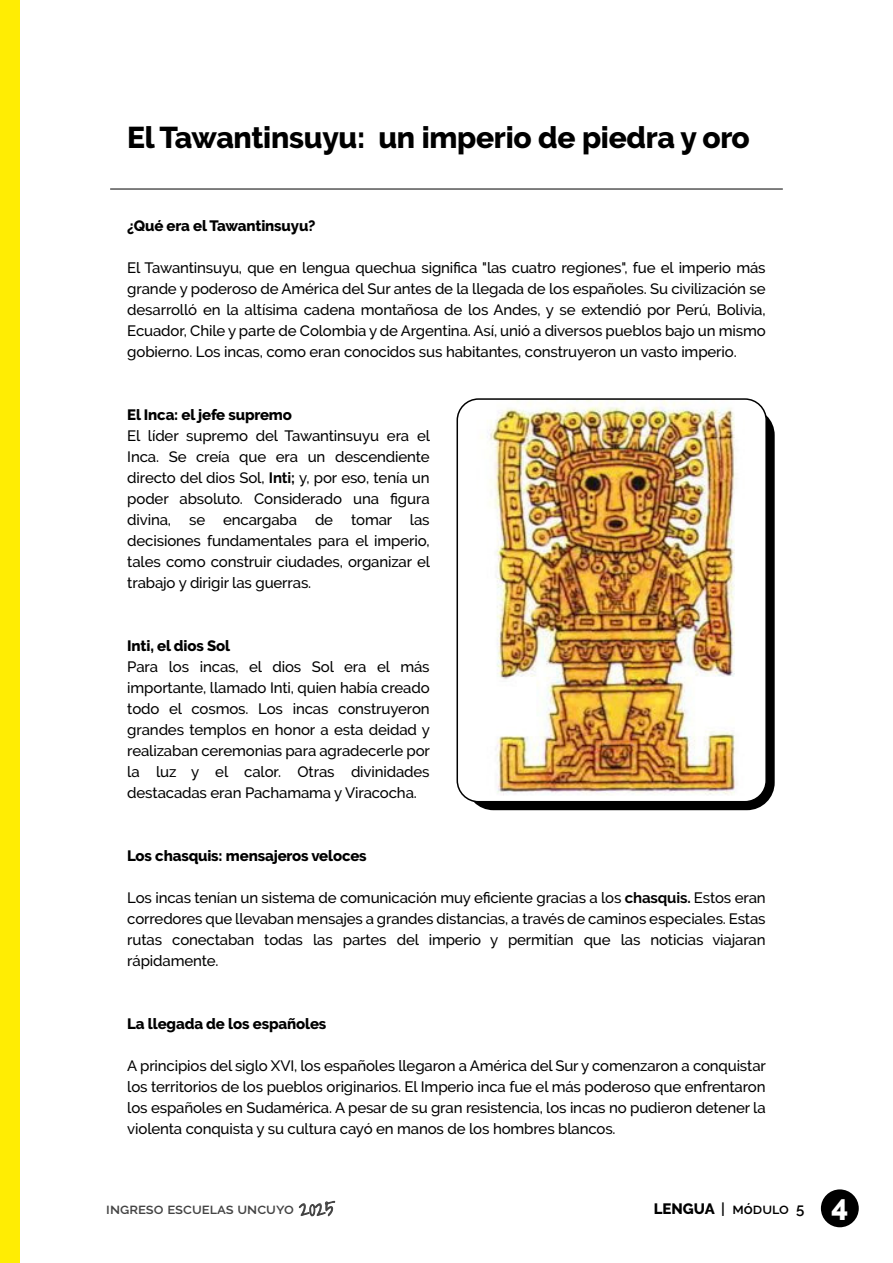
<style>
.page{position:relative;width:893px;height:1263px;background:#fff}
.page>*{position:absolute;margin:0;border:0;box-sizing:border-box;transform-origin:0 0}
.t1{font:800 30px "Raleway";letter-spacing:-.01em;color:#000}
.t2{font:500 15px/21px "Raleway";letter-spacing:-.01em;color:#000;text-align:justify}
.t3{font:800 15px "Raleway";letter-spacing:-.01em;color:#000}
.t4{font:600 15px "Raleway";color:#444}
.t5{font:600 15px "Raleway";color:#000}
.s1{font-weight:700}
.s2{font-family:"Shadows Into";font-weight:300;font-size:21px}
.s3{font-weight:800}
.s4{font-weight:800;font-size:29.25px;color:#fff}
</style>
<div class="page">
<div style="left:821px;top:1189px;width:38px;height:38px;background:#000;border-radius:50%"></div>
<svg style="left:299px;top:1201px;width:36px;height:15px"></svg>
<div style="left:0;top:0;width:20px;height:1263px;background:#ffed00"></div>
<hr style="left:110px;top:189px;width:673px;height:1px;background:#000">
<div style="left:466px;top:408px;width:309px;height:402px;background:#000;border-radius:28px"></div>
<img style="left:459px;top:401px;width:305px;height:401px">
<div style="left:456px;top:398px;width:311px;height:404px;border:2px solid #000;border-radius:21px"></div>
<h1 class="t1" style="left:127px;top:120px;width:624px">El Tawantinsuyu: un imperio de piedra y oro</h1>
<p class="t3" style="left:127px;top:217px;width:190px">¿Qué era el Tawantinsuyu?</p>
<p class="t2" style="left:127px;top:257px;width:640px">El Tawantinsuyu, que en lengua quechua significa "las cuatro regiones", fue el imperio más grande y poderoso de América del Sur antes de la llegada de los españoles. Su civilización se desarrolló en la altísima cadena montañosa de los Andes, y se extendió por Perú, Bolivia, Ecuador, Chile y parte de Colombia y de Argentina. Así, unió a diversos pueblos bajo un mismo gobierno. Los incas, como eran conocidos sus habitantes, construyeron un vasto imperio.</p>
<p class="t3" style="left:127px;top:406px;width:166px">El Inca: el jefe supremo</p>
<p class="t2" style="left:127px;top:425px;width:304px">El líder supremo del Tawantinsuyu era el Inca. Se creía que era un descendiente directo del dios Sol, <span class="s1">Inti;</span> y, por eso, tenía un poder absoluto. Considerado una figura divina, se encargaba de tomar las decisiones fundamentales para el imperio, tales como construir ciudades, organizar el trabajo y dirigir las guerras.</p>
<p class="t3" style="left:127px;top:637px;width:104px">Inti, el dios Sol</p>
<p class="t2" style="left:127px;top:656px;width:304px">Para los incas, el dios Sol era el más importante, llamado Inti, quien había creado todo el cosmos. Los incas construyeron grandes templos en honor a esta deidad y realizaban ceremonias para agradecerle por la luz y el calor. Otras divinidades destacadas eran Pachamama y Viracocha.</p>
<p class="t3" style="left:127px;top:847px;width:241px">Los chasquis: mensajeros veloces</p>
<p class="t2" style="left:127px;top:887px;width:640px">Los incas tenían un sistema de comunicación muy eficiente gracias a los <span class="s1">chasquis.</span> Estos eran corredores que llevaban mensajes a grandes distancias, a través de caminos especiales. Estas rutas conectaban todas las partes del imperio y permitían que las noticias viajaran rápidamente.</p>
<p class="t3" style="left:127px;top:1015px;width:201px">La llegada de los españoles</p>
<p class="t2" style="left:127px;top:1055px;width:640px">A principios del siglo XVI, los españoles llegaron a América del Sur y comenzaron a conquistar los territorios de los pueblos originarios. El Imperio inca fue el más poderoso que enfrentaron los españoles en Sudamérica. A pesar de su gran resistencia, los incas no pudieron detener la violenta conquista y su cultura cayó en manos de los hombres blancos.</p>
<p class="t4" style="left:106px;top:1200px;width:230px">ingreso escuelas uncuyo <span class="s2">2025</span></p>
<p class="t5" style="left:654px;top:1200px;width:196px"><span class="s3">LENGUA</span> | módulo 5 <span class="s4">4</span></p>
</div>
